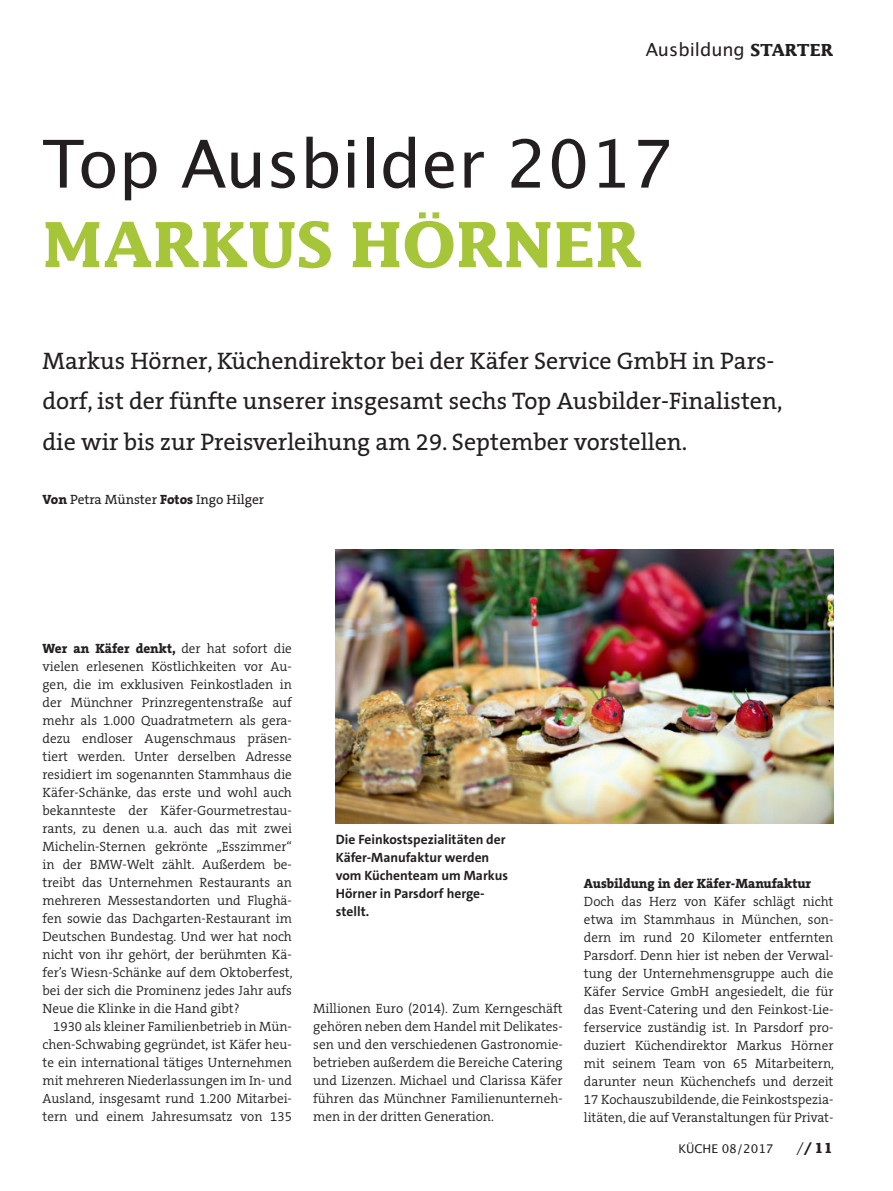
<style>
.page{position:relative;width:893px;height:1191px;background:#fff}
.page>*{position:absolute;margin:0;border:0;box-sizing:border-box;transform-origin:0 0}
.t1{font:700 67.5px "Lucida";color:#a6c539}
.t2{font:66px "Lucida San Rom";color:#231f20}
.t3{font:24px/40.5px "The Serif B W5 Plain";color:#231f20}
.t4{font:18px "Lucida San Rom";color:#231f20}
.t5{font:700 15px "Lucida";color:#231f20}
.Fließtext_ohne_Einzu{font:300 13.5px/18px "The Serif B W4";color:#231f20;text-align:justify}
.Bildunterschrift{font:700 13.5px/18px "The Sans C5";color:#231f20}
.Fließtext_ohne_Einzu-2{font:800 13.5px "The Serif B W8";color:#231f20}
.t6{font:13.5px "The Serif B W5 Plain";color:#231f20}
.t7{font:12px "Lucida San Rom";color:#231f20}
.s1{font-family:"Lucida";font-weight:700}
.s2{font-family:"The Serif B W8";font-weight:800}
.s3{font-family:"Lucida Rom";font-weight:400}
</style>
<div class="page">
<img style="left:336px;top:550px;width:497px;height:273px">
<p class="t4" style="left:646px;top:37px;width:189px">Ausbildung <span class="s1">STARTER</span></p>
<p class="t2" style="left:42px;top:116px;width:632px">Top Ausbilder 2017</p>
<p class="t1" style="left:42px;top:206px;width:601px">MARKUS HÖRNER</p>
<p class="t3" style="left:43px;top:340px;width:742px">Markus Hörner, Küchendirektor bei der Käfer Service GmbH in Pars&shy;dorf, ist der fünfte unserer insgesamt sechs Top Ausbilder-Finalisten, die wir bis zur Preisverleihung am 29. September vorstellen.</p>
<p class="t6" style="left:43px;top:490px;width:223px"><span class="s2">Von</span> Petra Münster <span class="s2">Fotos</span> Ingo Hilger</p>
<p class="Fließtext_ohne_Einzu" style="left:43px;top:639px;width:252px"><span class="s2">Wer an Käfer denkt,</span> der hat sofort die vielen erlesenen Köstlichkeiten vor Au&shy;gen, die im exklusiven Feinkostladen in der Münchner Prinzregentenstraße auf mehr als 1.000 Quadratmetern als gera&shy;dezu endloser Augenschmaus präsen&shy;tiert werden. Unter derselben Adresse residiert im sogenannten Stammhaus die Käfer-Schänke, das erste und wohl auch bekannteste der Käfer-Gourmetrestau&shy;rants, zu denen u.a. auch das mit zwei Michelin-Sternen gekrönte „Esszimmer“ in der BMW-Welt zählt. Außerdem be&shy;treibt das Unternehmen Restaurants an mehreren Messestandorten und Flughä&shy;fen sowie das Dachgarten-Restaurant im Deutschen Bundestag. Und wer hat noch nicht von ihr gehört, der berühmten Kä&shy;fer’s Wiesn-Schänke auf dem Oktoberfest, bei der sich die Prominenz jedes Jahr aufs Neue die Klinke in die Hand gibt?</p>
<p class="Fließtext_ohne_Einzu" style="left:43px;top:1017px;width:251px;text-indent:11px">1930 als kleiner Familienbetrieb in Mün&shy;chen-Schwabing gegründet, ist Käfer heu&shy;te ein international tätiges Unternehmen mit mehreren Niederlassungen im In- und Ausland, insgesamt rund 1.200 Mitarbei&shy;tern und einem Jahresumsatz von 135</p>
<p class="Bildunterschrift" style="left:336px;top:830px;width:174px">Die Feinkostspezialitäten der<br>Käfer-Manufaktur werden vom Küchenteam um Markus<br>Hörner in Parsdorf herge&shy;stellt.</p>
<p class="Fließtext_ohne_Einzu" style="left:313px;top:999px;width:251px">Millionen Euro (2014). Zum Kerngeschäft gehören neben dem Handel mit Delikates&shy;sen und den verschiedenen Gastronomie&shy;betrieben außerdem die Bereiche Catering und Lizenzen. Michael und Clarissa Käfer führen das Münchner Familienunterneh&shy;men in der dritten Generation.</p>
<p class="Fließtext_ohne_Einzu-2" style="left:584px;top:874px;width:229px">Ausbildung in der Käfer-Manufaktur</p>
<p class="Fließtext_ohne_Einzu" style="left:584px;top:892px;width:252px">Doch das Herz von Käfer schlägt nicht etwa im Stammhaus in München, son&shy;dern im rund 20 Kilometer entfernten Parsdorf. Denn hier ist neben der Verwal&shy;tung der Unternehmensgruppe auch die Käfer Service GmbH angesiedelt, die für das Event-Catering und den Feinkost-Lie&shy;ferservice zuständig ist. In Parsdorf pro&shy;duziert Küchendirektor Markus Hörner mit seinem Team von 65 Mitarbeitern, darunter neun Küchenchefs und derzeit 17 Kochauszubildende, die Feinkostspezia&shy;litäten, die auf Veranstaltungen für Privat-</p>
<p class="t7" style="left:678px;top:1139px;width:97px">KÜCHE 08/2017</p>
<p class="t5" style="left:796px;top:1139px;width:38px"><span class="s3">/</span>/11</p>
</div>
